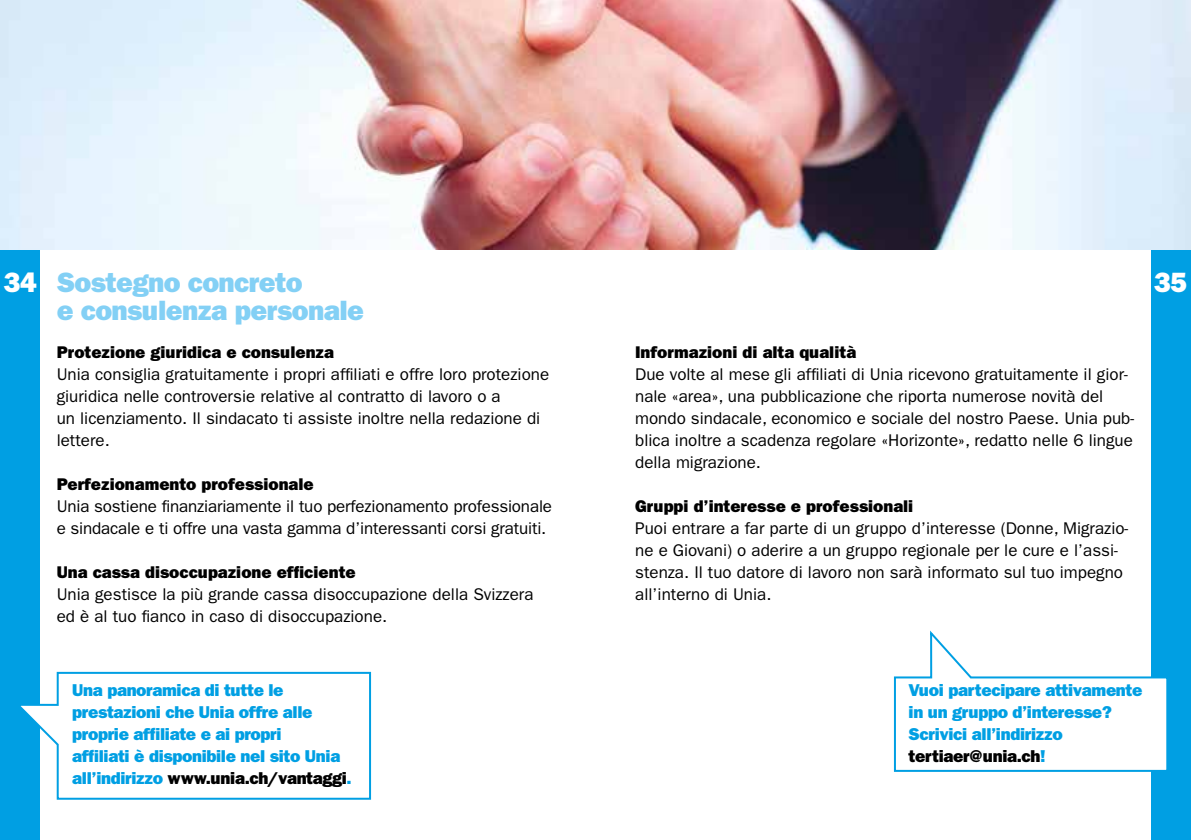
<style>
.page{position:relative;width:1191px;height:840px;background:#fff}
.page>*{position:absolute;margin:0;border:0;box-sizing:border-box;transform-origin:0 0}
.t1{font:800 28px/28px "Franklin Gothic LT Pro";letter-spacing:-.02em;color:#83d0f5}
.t2{font:800 28px "Franklin Gothic LT Pro";color:#fff}
.t3{font:800 17.2px/22px "Franklin Gothic LT Pro";letter-spacing:-.02em;color:#009fe3}
.t4{font:17px/22px "Franklin Gothic LT Pro";color:#000}
.t5{font:800 17px "Franklin Gothic LT Pro";color:#000}
.s1{color:#000}
</style>
<div class="page">
<div style="left:0;top:249px;width:40px;height:590px;background:#009fe3"></div>
<div style="left:1151px;top:249px;width:40px;height:590px;background:#009fe3"></div>
<img style="left:0;top:0;width:1191px;height:249px">
<svg style="left:20px;top:671px;width:352px;height:129px"></svg>
<svg style="left:893px;top:630px;width:274px;height:142px"></svg>
<h1 class="t2" style="left:4px;top:265px;width:35px">34</h1>
<h1 class="t2" style="left:1154px;top:265px;width:35px">35</h1>
<h1 class="t1" style="left:57px;top:268px;width:309px">Sostegno concreto<br>e consulenza personale</h1>
<p class="t5" style="left:57px;top:342px;width:279px">Protezione giuridica e consulenza</p>
<p class="t4" style="left:57px;top:363px;width:494px">Unia consiglia gratuitamente i propri affiliati e offre loro protezione giuridica nelle controversie relative al contratto di lavoro o a<br>un licenziamento. Il sindacato ti assiste inoltre nella redazione di lettere.</p>
<p class="t5" style="left:57px;top:474px;width:258px">Perfezionamento professionale</p>
<p class="t4" style="left:57px;top:495px;width:497px">Unia sostiene finanziariamente il tuo perfezionamento professionale e sindacale e ti offre una vasta gamma d’interessanti corsi gratuiti.</p>
<p class="t5" style="left:57px;top:562px;width:300px">Una cassa disoccupazione efficiente</p>
<p class="t4" style="left:57px;top:583px;width:478px">Unia gestisce la più grande cassa disoccupazione della Svizzera ed è al tuo fianco in caso di disoccupazione.</p>
<p class="t5" style="left:635px;top:342px;width:222px">Informazioni di alta qualità</p>
<p class="t4" style="left:635px;top:363px;width:500px">Due volte al mese gli affiliati di Unia ricevono gratuitamente il gior&shy;nale «area», una pubblicazione che riporta numerose novità del mondo sindacale, economico e sociale del nostro Paese. Unia pub&shy;blica inoltre a scadenza regolare «Horizonte», redatto nelle 6 lingue della migrazione.</p>
<p class="t5" style="left:635px;top:496px;width:280px">Gruppi d’interesse e professionali</p>
<p class="t4" style="left:635px;top:517px;width:495px">Puoi entrare a far parte di un gruppo d’interesse (Donne, Migrazio&shy;ne e Giovani) o aderire a un gruppo regionale per le cure e l’assi&shy;stenza. Il tuo datore di lavoro non sarà informato sul tuo impegno all’interno di Unia.</p>
<p class="t3" style="left:72px;top:679px;width:281px">Una panoramica di tutte le prestazioni che Unia offre alle proprie affiliate e ai propri<br>affiliati è disponibile nel sito Unia all’indirizzo <span class="s1">www.unia.ch/vantaggi</span>.</p>
<p class="t3" style="left:908px;top:678px;width:235px">Vuoi partecipare attivamente in un gruppo d’interesse?<br>Scrivici all’indirizzo <span class="s1">tertiaer@unia.ch</span>!</p>
</div>
